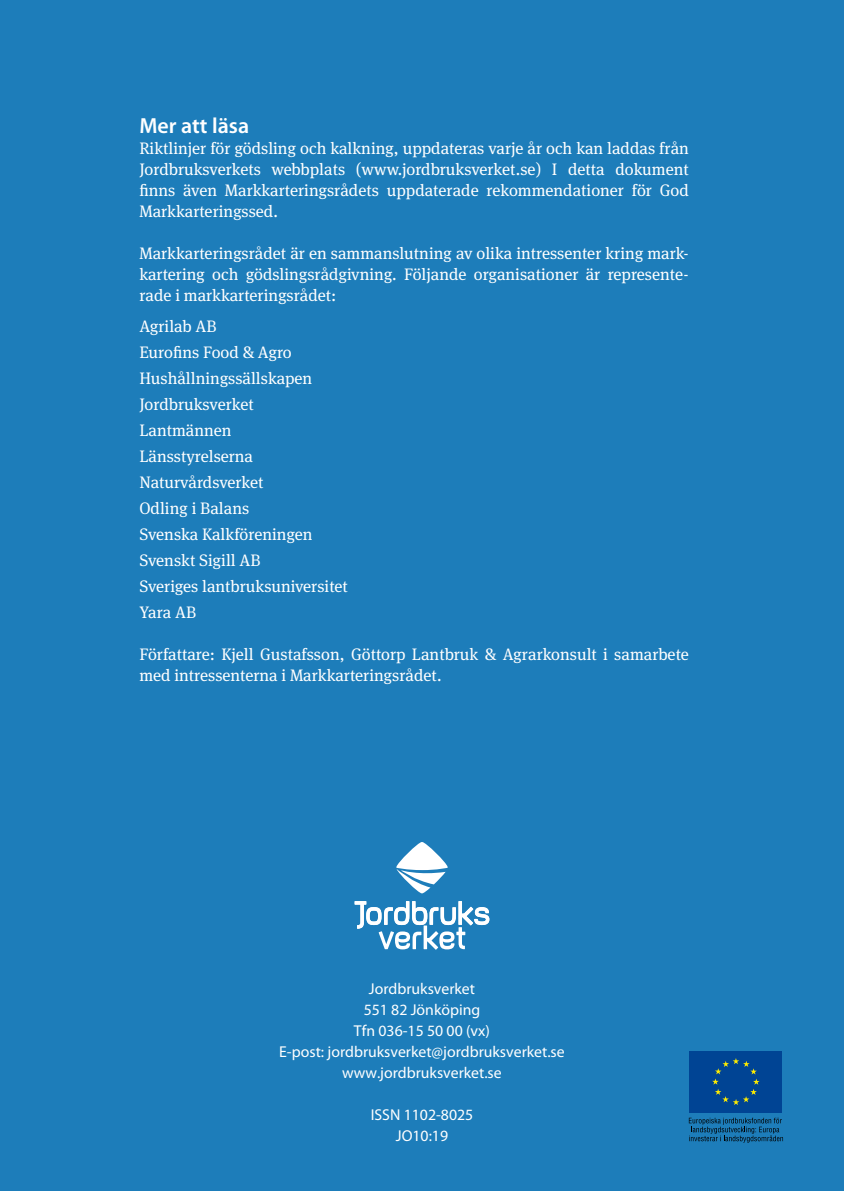
<style>
.page{position:relative;width:844px;height:1191px;background:#fff}
.page>*{position:absolute;margin:0;border:0;box-sizing:border-box;transform-origin:0 0}
.t1{font:600 21.88px "Myriad Pro";color:#fff}
.t2{font:16.62px/25.9px "Meta Serif OT";color:#fff;text-align:justify}
.t3{font:15.75px/21px "Myriad Pro";color:#fff;text-align:center}
</style>
<div class="page">
<div style="left:0;top:0;width:843px;height:1191px;background:#1d7dba"></div>
<svg style="left:354px;top:901px;width:135px;height:48px"></svg>
<svg style="left:396px;top:842px;width:51px;height:51px"></svg>
<div style="left:689px;top:1051px;width:93px;height:61px;background:#004494"></div>
<svg style="left:712px;top:1058px;width:47px;height:47px"></svg>
<svg style="left:688px;top:1117px;width:94px;height:25px"></svg>
<h1 class="t1" style="left:139px;top:112px;width:111px">Mer att läsa</h1>
<p class="t2" style="left:139px;top:138px;width:551px;line-height:21px">Riktlinjer för gödsling och kalkning, uppdateras varje år och kan laddas från Jordbruksverkets webbplats (www.jordbruksverket.se) I detta dokument finns även Markkarteringsrådets uppdaterade rekommendationer för God Markkarteringssed.</p>
<p class="t2" style="left:139px;top:243px;width:550px;line-height:21px">Markkarteringsrådet är en sammanslutning av olika intressenter kring mark&shy;kartering och gödslingsrådgivning. Följande organisationer är represente&shy;rade i markkarteringsrådet:</p>
<p class="t2" style="left:139px;top:314px;width:210px;text-align:left">Agrilab AB<br>Eurofins Food &amp; Agro<br>Hushållningssällskapen<br>Jordbruksverket<br>Lantmännen<br>Länsstyrelserna<br>Naturvårdsverket<br>Odling i Balans<br>Svenska Kalkföreningen<br>Svenskt Sigill AB<br>Sveriges lantbruksuniversitet<br>Yara AB</p>
<p class="t2" style="left:139px;top:644px;width:551px;line-height:21px">Författare: Kjell Gustafsson, Göttorp Lantbruk &amp; Agrarkonsult i samarbete med intressenterna i Markkarteringsrådet.</p>
<p class="t3" style="left:279px;top:978px;width:287px">Jordbruksverket<br>551 82 Jönköping<br>Tfn 036-15 50 00 (vx)<br>E-post: jordbruksverket@jordbruksverket.se www.jordbruksverket.se</p>
<p class="t3" style="left:370px;top:1104px;width:104px">ISSN 1102-8025<br>JO10:19</p>
</div>
